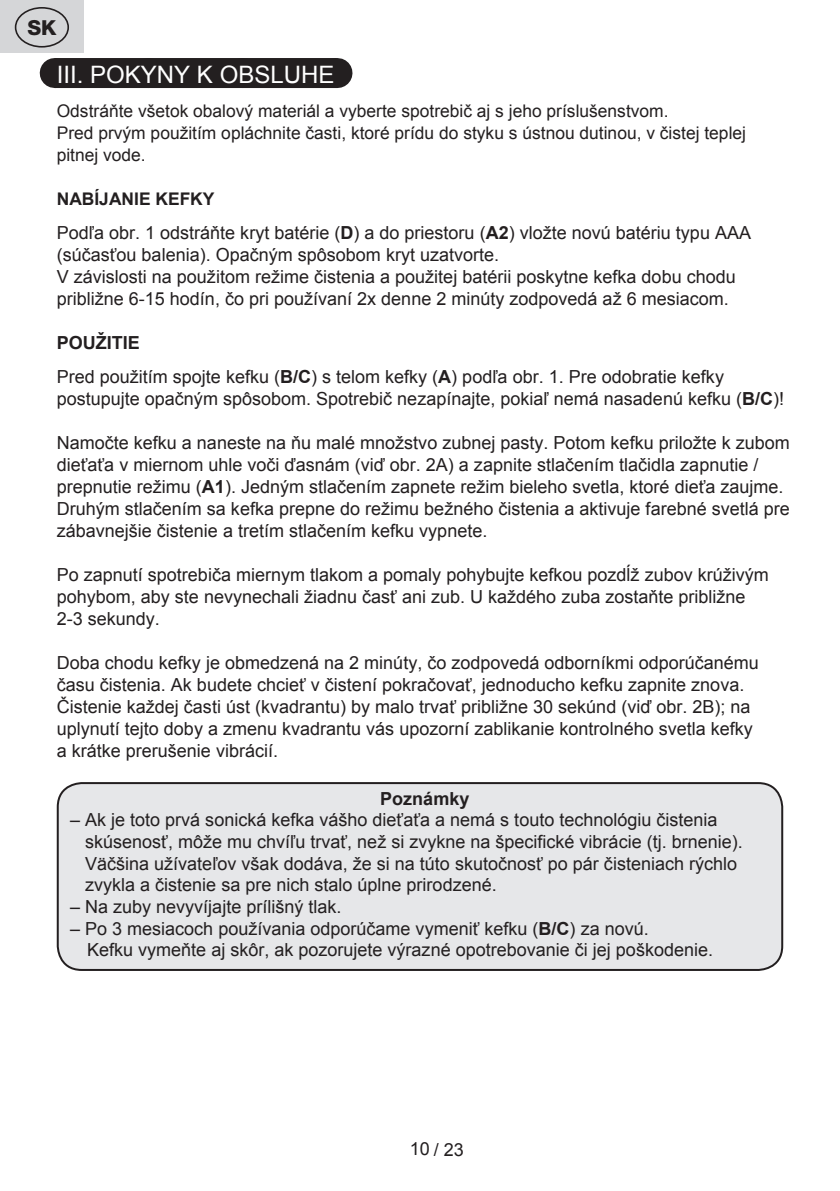
<style>
.page{position:relative;width:840px;height:1191px;background:#fff}
.page>*{position:absolute;margin:0;border:0;box-sizing:border-box;transform-origin:0 0}
.t1{font:24px "Arial";color:#fff}
.t2{font:800 20.6px "Helvetica Neue OT";color:#231f20}
.t3{font:18px/22px "Arial";color:#231f20}
.t4{font:700 18px "Arial";color:#231f20}
.t5{font:17.4px/22px "Arial";color:#231f20}
.t6{font:700 17.4px "Arial";color:#231f20}
.s1{font-weight:700}
</style>
<div class="page">
<div style="left:0;top:0;width:83px;height:53px;background:#d5d6d8"></div>
<div style="left:15px;top:7px;width:54px;height:41px;border:2px solid #231f20;border-radius:50%"></div>
<div style="left:55px;top:58px;width:281px;height:30px;background:#231f20"></div>
<hr style="left:336px;top:58px;width:1px;height:30px;background:#231f20">
<div style="left:58px;top:783px;width:723px;height:187px;background:#e6e7e9;border-radius:24px"></div>
<div style="left:57px;top:782px;width:725px;height:189px;border:2px solid #231f20;border-radius:24px"></div>
<p class="t2" style="left:27px;top:15px;width:31px">SK</p>
<h1 class="t1" style="left:57px;top:59px;width:279px">III. POKYNY K OBSLUHE</h1>
<p class="t5" style="left:57px;top:100px;width:690px">Odstráňte všetok obalový materiál a vyberte spotrebič aj s jeho príslušenstvom.<br>Pred prvým použitím opláchnite časti, ktoré prídu do styku s ústnou dutinou, v čistej teplej pitnej vode.</p>
<p class="t6" style="left:57px;top:188px;width:159px">NABÍJANIE KEFKY</p>
<p class="t3" style="left:57px;top:221px;width:695px">Podľa obr. 1 odstráňte kryt batérie (<span class="s1">D</span>) a do priestoru (<span class="s1">A2</span>) vložte novú batériu typu AAA (súčasťou balenia). Opačným spôsobom kryt uzatvorte.<br>V závislosti na použitom režime čistenia a použitej batérii poskytne kefka dobu chodu približne 6-15 hodín, čo pri používaní 2x denne 2 minúty zodpovedá až 6 mesiacom.</p>
<p class="t3" style="left:57px;top:326px;width:668px;line-height:33.4px"><span class="s1">POUŽITIE<br></span>Pred použitím spojte kefku (<span class="s1">B/C</span>) s telom kefky (<span class="s1">A</span>) podľa obr. 1. Pre odobratie kefky</p>
<p class="t3" style="left:57px;top:387px;width:728px">postupujte opačným spôsobom. Spotrebič nezapínajte, pokiaľ nemá nasadenú kefku (<span class="s1">B/C</span>)!</p>
<p class="t3" style="left:57px;top:431px;width:734px">Namočte kefku a naneste na ňu malé množstvo zubnej pasty. Potom kefku priložte k zubom dieťaťa v miernom uhle voči ďasnám (viď obr. 2A) a zapnite stlačením tlačidla zapnutie / prepnutie režimu (<span class="s1">A1</span>). Jedným stlačením zapnete režim bieleho svetla, ktoré dieťa zaujme.<br>Druhým stlačením sa kefka prepne do režimu bežného čistenia a aktivuje farebné svetlá pre zábavnejšie čistenie a tretím stlačením kefku vypnete.</p>
<p class="t3" style="left:57px;top:563px;width:713px">Po zapnutí spotrebiča miernym tlakom a pomaly pohybujte kefkou pozdĺž zubov krúživým pohybom, aby ste nevynechali žiadnu časť ani zub. U každého zuba zostaňte približne<br>2-3 sekundy.</p>
<p class="t3" style="left:57px;top:651px;width:703px">Doba chodu kefky je obmedzená na 2 minúty, čo zodpovedá odborníkmi odporúčanému času čistenia. Ak budete chcieť v čistení pokračovať, jednoducho kefku zapnite znova.<br>Čistenie každej časti úst (kvadrantu) by malo trvať približne 30 sekúnd (viď obr. 2B); na uplynutí tejto doby a zmenu kvadrantu vás upozorní zablikanie kontrolného svetla kefky a krátke prerušenie vibrácií.</p>
<p class="t4" style="left:380px;top:786px;width:91px">Poznámky</p>
<p class="t3" style="left:85px;top:809px;width:658px;text-indent:-15px">– Ak je toto prvá sonická kefka vášho dieťaťa a nemá s touto technológiu čistenia skúsenosť, môže mu chvíľu trvať, než si zvykne na špecifické vibrácie (tj. brnenie).<br>Väčšina užívateľov však dodáva, že si na túto skutočnosť po pár čisteniach rýchlo zvykla a čistenie sa pre nich stalo úplne prirodzené.</p>
<p class="t3" style="left:70px;top:895px;width:273px">– Na zuby nevyvíjajte prílišný tlak.</p>
<p class="t3" style="left:87px;top:917px;width:627px;text-indent:-17px">– Po 3 mesiacoch používania odporúčame vymeniť kefku (<span class="s1">B/C</span>) za novú.<br>Kefku vymeňte aj skôr, ak pozorujete výrazné opotrebovanie či jej poškodenie.</p>
<p class="t3" style="left:410px;top:1138px;width:55px">10 / 23</p>
</div>
